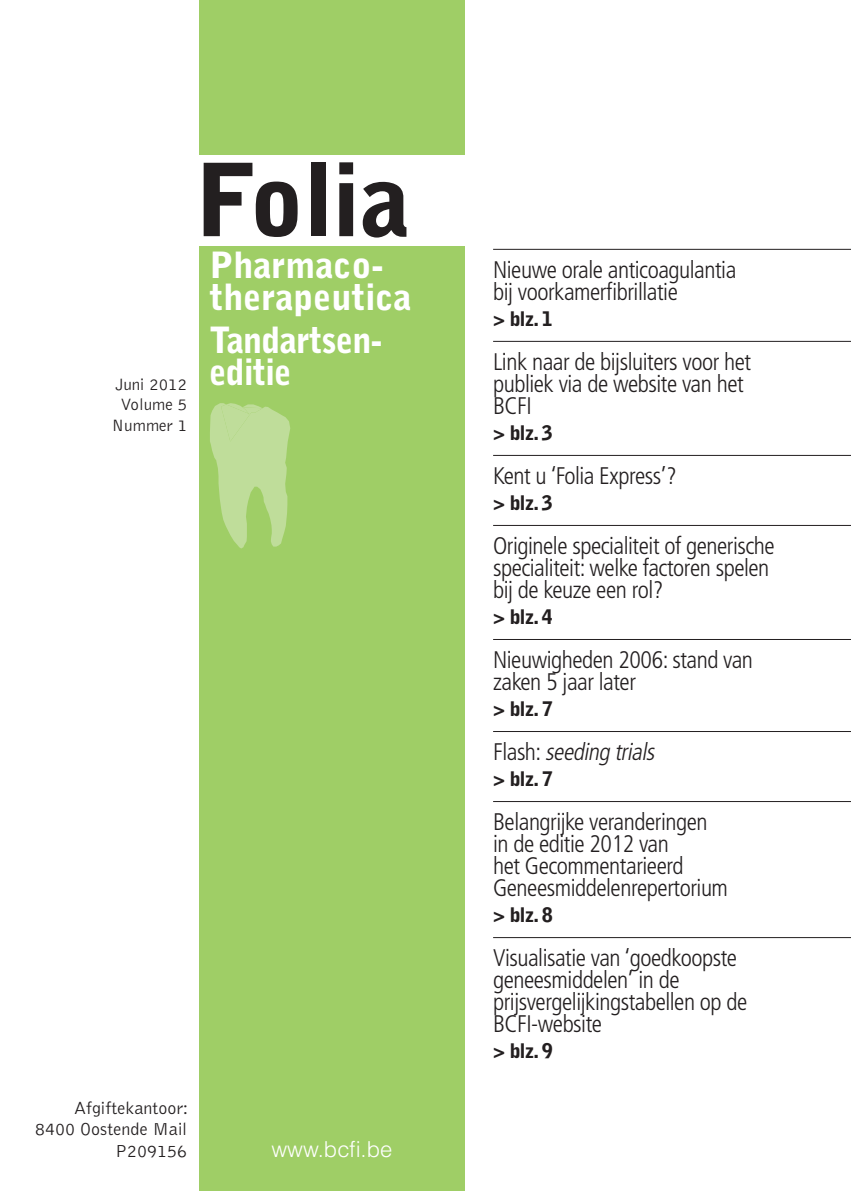
<style>
.page{position:relative;width:851px;height:1191px;background:#fff}
.page>*{position:absolute;margin:0;border:0;box-sizing:border-box;transform-origin:0 0}
.t1{font:900 100px "Bell Gothic Std";color:#231f20}
.t2{font:900 36px/32px "Bell Gothic Std";color:#fff}
.t3{font:900 36px/32px "Bell Gothic Std";letter-spacing:-.02em;color:#fff;scale:.95 1}
.t4{font:300 condensed 24px/22px "Frutiger LT Std";letter-spacing:-.02em;color:#231f20}
.t5{font:italic 300 condensed 24px "Frutiger LT Std";color:#231f20}
.t6{font:300 22px "Helvetica LT Std";color:#fff}
.t7{font:900 20px "Bell Gothic Std";letter-spacing:-.035em;color:#231f20}
.t8{font:300 18px/21.6px "Bell Gothic Std";color:#231f20;text-align:right}
.t9{font:300 17px/20.4px "Bell Gothic Std";color:#231f20;text-align:center}
.s1{font-style:normal}
</style>
<div class="page">
<div style="left:199px;top:247px;width:265px;height:944px;background:#9fce66"></div>
<hr style="left:493px;top:249px;width:357px;height:1px;background:#231f20">
<hr style="left:493px;top:341px;width:357px;height:1px;background:#231f20">
<hr style="left:493px;top:455px;width:357px;height:1px;background:#231f20">
<hr style="left:493px;top:525px;width:357px;height:1px;background:#231f20">
<hr style="left:493px;top:639px;width:357px;height:1px;background:#231f20">
<hr style="left:493px;top:731px;width:357px;height:1px;background:#231f20">
<hr style="left:493px;top:801px;width:357px;height:1px;background:#231f20">
<hr style="left:493px;top:937px;width:357px;height:1px;background:#231f20">
<div style="left:199px;top:0;width:265px;height:154px;background:#9fce66"></div>
<svg style="left:210px;top:403px;width:80px;height:145px"></svg>
<p class="t9" style="left:112px;top:374px;width:77px">Juni 2012<br>Volume 5<br>Nummer 1</p>
<h1 class="t1" style="left:196px;top:142px;width:216px">Folia</h1>
<h2 class="t2" style="left:209px;top:249px;width:204px">Pharmaco&shy;therapeutica</h2>
<h2 class="t3" style="left:209px;top:325px;width:181px">Tandartsen&shy;editie</h2>
<p class="t8" style="left:35px;top:1097px;width:155px">Afgiftekantoor:<br>8400 Oostende Mail<br>P209156</p>
<p class="t6" style="left:271px;top:1135px;width:123px">www.bcfi.be</p>
<p class="t4" style="left:493px;top:259px;width:245px">Nieuwe orale anticoagulantia bij voorkamerfibrillatie</p>
<p class="t7" style="left:493px;top:307px;width:61px">&gt; blz.1</p>
<p class="t4" style="left:493px;top:351px;width:260px">Link naar de bijsluiters voor het publiek via de website van het<br>BCFI</p>
<p class="t7" style="left:493px;top:421px;width:61px">&gt; blz.3</p>
<p class="t4" style="left:493px;top:465px;width:185px">Kent u ‘Folia Express’?</p>
<p class="t7" style="left:493px;top:491px;width:61px">&gt; blz.3</p>
<p class="t4" style="left:493px;top:535px;width:283px">Originele specialiteit of generische specialiteit: welke factoren spelen bij de keuze een rol?</p>
<p class="t7" style="left:493px;top:605px;width:61px">&gt; blz.4</p>
<p class="t4" style="left:493px;top:649px;width:261px">Nieuwigheden 2006: stand van zaken 5 jaar later</p>
<p class="t7" style="left:493px;top:697px;width:61px">&gt; blz.7</p>
<p class="t5" style="left:493px;top:738px;width:167px"><span class="s1">F l a s h :</span> seeding trials</p>
<p class="t7" style="left:493px;top:767px;width:61px">&gt; blz.7</p>
<p class="t4" style="left:493px;top:811px;width:236px">Belangrijke veranderingen in de editie 2012 van<br>het Gecommentarieerd<br>Geneesmiddelenrepertorium</p>
<p class="t7" style="left:493px;top:903px;width:61px">&gt; blz.8</p>
<p class="t4" style="left:493px;top:947px;width:256px">Visualisatie van ‘goedkoopste geneesmiddelen’ in de prijsvergelijkingstabellen op de<br>BCFI-website</p>
<p class="t7" style="left:493px;top:1039px;width:61px">&gt; blz.9</p>
</div>
